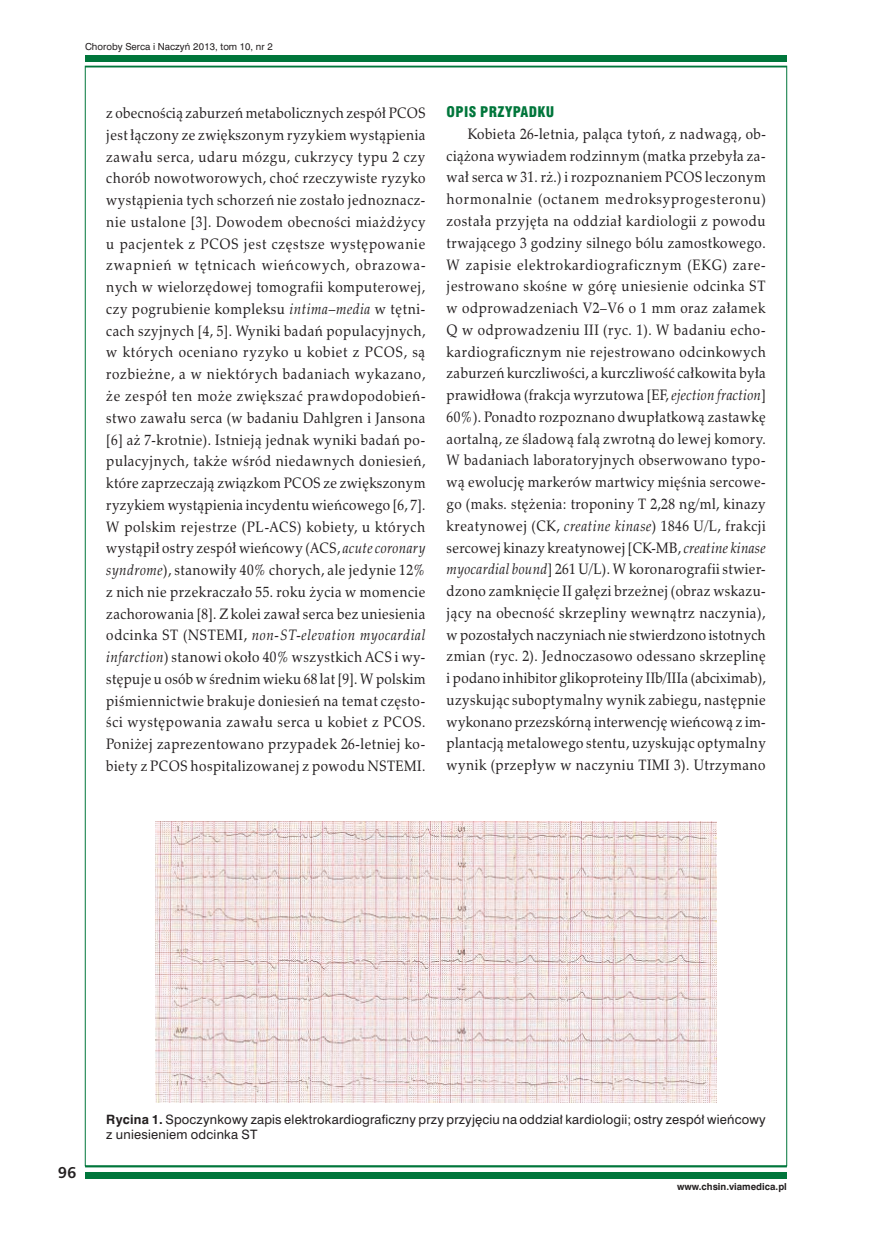
<style>
.page{position:relative;width:872px;height:1234px;background:#fff}
.page>*{position:absolute;margin:0;border:0;box-sizing:border-box;transform-origin:0 0}
.t1{font:15px/21.8px "Zapf Calligr PL";letter-spacing:.04em;color:#231f20;text-align:justify;scale:.9 1}
.t2{font:700 15px "Humnst 777 PL";color:#231f20}
.t3{font:13.5px "Swis 721 Blk Cn PL";letter-spacing:.03em;color:#00763b}
.t4{font:12px/14.7px "Swis 721 PL";letter-spacing:.015em;color:#231f20}
.t5{font:9px "Swis 721 PL";color:#231f20}
.t6{font:700 9px "Swis 721 PL";color:#231f20}
.s1{font-style:italic}
.s2{font-weight:700}
</style>
<div class="page">
<div style="left:85px;top:55px;width:702px;height:7px;background:#00763b"></div>
<div style="left:85px;top:1171px;width:702px;height:7px;background:#00763b"></div>
<hr style="left:85px;top:1165px;width:702px;height:2px;background:#00763b">
<img style="left:155px;top:821px;width:561px;height:281px">
<p class="t5" style="left:85px;top:40px;width:189px">Choroby Serca i Naczyń 2013, tom 10, nr 2</p>
<p class="t1" style="left:106px;top:102px;width:356px">z obecnością zaburzeń metabolicznych zespół PCOS jest łączony ze zwiększonym ryzykiem wystąpienia zawału serca, udaru mózgu, cukrzycy typu 2 czy chorób nowotworowych, choć rzeczywiste ryzyko wystąpienia tych schorzeń nie zostało jednoznacz&shy;nie ustalone [3]. Dowodem obecności miażdżycy u pacjentek z PCOS jest częstsze występowanie zwapnień w tętnicach wieńcowych, obrazowa&shy;nych w wielorzędowej tomografii komputerowej, czy pogrubienie kompleksu <span class="s1">intima–media</span> w tętni&shy;cach szyjnych [4, 5]. Wyniki badań populacyjnych, w których oceniano ryzyko u kobiet z PCOS, są rozbieżne, a w niektórych badaniach wykazano, że zespół ten może zwiększać prawdopodobień&shy;stwo zawału serca (w badaniu Dahlgren i Jansona [6] aż 7-krotnie). Istnieją jednak wyniki badań po&shy;pulacyjnych, także wśród niedawnych doniesień, które zaprzeczają związkom PCOS ze zwiększonym ryzykiem wystąpienia incydentu wieńcowego [6, 7].<br>W polskim rejestrze (PL-ACS) kobiety, u których wystąpił ostry zespół wieńcowy (ACS, <span class="s1">acute coronary syndrome</span>), stanowiły 40% chorych, ale jedynie 12% z nich nie przekraczało 55. roku życia w momencie zachorowania [8]. Z kolei zawał serca bez uniesienia odcinka ST (NSTEMI, <span class="s1">non-ST-elevation myocardial infarction</span>) stanowi około 40% wszystkich ACS i wy&shy;stępuje u osób w średnim wieku 68 lat [9]. W polskim piśmiennictwie brakuje doniesień na temat często&shy;ści występowania zawału serca u kobiet z PCOS.<br>Poniżej zaprezentowano przypadek 26-letniej ko&shy;biety z PCOS hospitalizowanej z powodu NSTEMI.</p>
<p class="t3" style="left:446px;top:103px;width:109px">OPIS PRZYPADKU</p>
<p class="t1" style="left:446px;top:123px;width:356px;text-indent:21px">Kobieta 26-letnia, paląca tytoń, z nadwagą, ob&shy;ciążona wywiadem rodzinnym (matka przebyła za&shy;wał serca w 31. rż.) i rozpoznaniem PCOS leczonym hormonalnie (octanem medroksyprogesteronu) została przyjęta na oddział kardiologii z powodu trwającego 3 godziny silnego bólu zamostkowego.<br>W zapisie elektrokardiograficznym (EKG) zare&shy;jestrowano skośne w górę uniesienie odcinka ST w odprowadzeniach V2–V6 o 1 mm oraz załamek Q w odprowadzeniu III (ryc. 1). W badaniu echo&shy;kardiograficznym nie rejestrowano odcinkowych zaburzeń kurczliwości, a kurczliwość całkowita była prawidłowa (frakcja wyrzutowa [EF, <span class="s1">ejection fraction</span>] 60%). Ponadto rozpoznano dwupłatkową zastawkę aortalną, ze śladową falą zwrotną do lewej komory.<br>W badaniach laboratoryjnych obserwowano typo&shy;wą ewolucję markerów martwicy mięśnia sercowe&shy;go (maks. stężenia: troponiny T 2,28 ng/ml, kinazy kreatynowej (CK, <span class="s1">creatine kinase</span>) 1846 U/L, frakcji sercowej kinazy kreatynowej [CK-MB, <span class="s1">creatine kinase myocardial bound</span>] 261 U/L). W koronarografii stwier&shy;dzono zamknięcie II gałęzi brzeżnej (obraz wskazu&shy;jący na obecność skrzepliny wewnątrz naczynia), w pozostałych naczyniach nie stwierdzono istotnych zmian (ryc. 2). Jednoczasowo odessano skrzeplinę i podano inhibitor glikoproteiny IIb/IIIa (abciximab), uzyskując suboptymalny wynik zabiegu, następnie wykonano przezskórną interwencję wieńcową z im&shy;plantacją metalowego stentu, uzyskując optymalny wynik (przepływ w naczyniu TIMI 3). Utrzymano</p>
<p class="t2" style="left:58px;top:1162px;width:20px">96</p>
<p class="t4" style="left:106px;top:1111px;width:661px"><span class="s2">Rycina 1.</span> Spoczynkowy zapis elektrokardiograficzny przy przyjęciu na oddział kardiologii; ostry zespół wieńcowy z uniesieniem odcinka ST</p>
<p class="t6" style="left:677px;top:1180px;width:111px">www.chsin.viamedica.pl</p>
</div>
